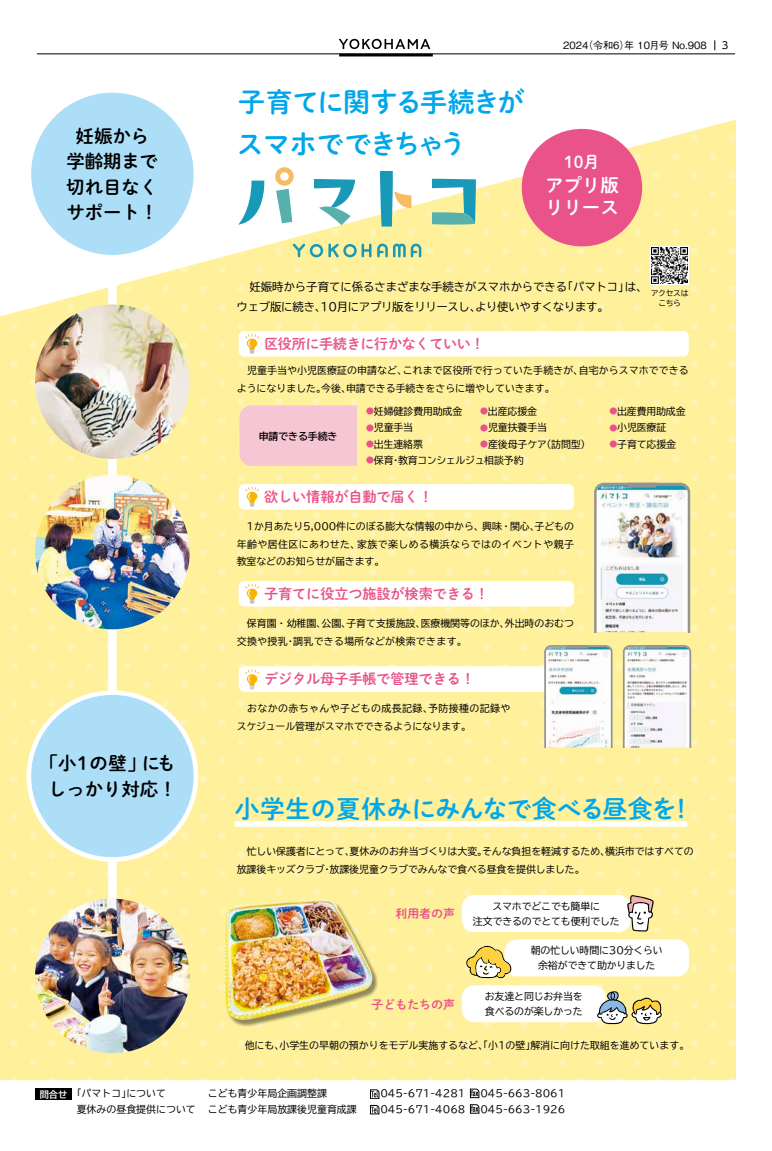
<style>
.page{position:relative;width:772px;height:1151px;background:#fff}
.page>*{position:absolute;margin:0;border:0;box-sizing:border-box;transform-origin:0 0}
.本文{font:26.9px "Shuei M Go Std B";letter-spacing:-.055em;color:#00a7ea}
.本文-2{font:24.8px "Shuei M Go Std B";letter-spacing:-.005em;color:#00a7ea}
.t1{font:18.4px "Shuei M Go Std B";color:#000}
.t2{font:18.4px "Shuei M Go Std B";color:#fff}
.t3{font:16.3px "Shuei M Go Std B";color:#fff}
.t4{font:14.2px "Shuei M Go Std B";letter-spacing:-.01em;color:#e9538a}
.t5{font:14.2px "Shuei M Go Std B";letter-spacing:-.03em;color:#e9538a}
.t6{font:12px "Shuei M Go Std B";letter-spacing:-.01em;color:#e9538a}
.本文-3{font:11.3px/20.6px "TBUD Go Std";letter-spacing:-.01em;color:#000}
.t7{font:500 10px "Gothic BBB Pr 6 N";color:#000}
.本文-4{font:9.9px/17.7px "TBUD Go Std";letter-spacing:-.005em;color:#000}
.本文-5{font:9.9px "TBUD Go Std";letter-spacing:.04em;color:#000}
.本文-6{font:9.9px "TBUD Go Std";letter-spacing:-.03em;color:#000}
.本文-7{font:700 9.9px "TBUD Go Std";letter-spacing:-.01em;color:#000}
.t8{font:9.9px "UD Shin M Go Pr 6 N";color:#000}
.本文-8{font:7.8px "TBUD Go Std";letter-spacing:-.045em;color:#000}
.s1{font-size:7.9px;color:#e9538a}
.s2{font-weight:700;font-size:9.2px;color:#fff}
</style>
<div class="page">
<div style="left:0;top:316px;width:734px;height:764px;background:#fff19b"></div>
<svg style="left:2px;top:38px;width:734px;height:278px"></svg>
<div style="left:239px;top:405px;width:118px;height:61px;background:#f7c6d4"></div>
<svg style="left:370px;top:1089px;width:9px;height:10px"></svg>
<svg style="left:469px;top:1089px;width:10px;height:9px"></svg>
<svg style="left:370px;top:1105px;width:9px;height:9px"></svg>
<svg style="left:469px;top:1104px;width:10px;height:10px"></svg>
<div style="left:35px;top:1089px;width:37px;height:11px;background:#000"></div>
<div style="left:521px;top:129px;width:120px;height:117px;background:#e9538a;border-radius:50%"></div>
<div style="left:108px;top:0;width:9px;height:1009px;background:#fff"></div>
<div style="left:29px;top:90px;width:167px;height:167px;background:#addef8;border-radius:50%"></div>
<div style="left:27px;top:88px;width:171px;height:172px;border:5px solid #fff;border-radius:50%"></div>
<div style="left:29px;top:693px;width:167px;height:166px;background:#addef8;border-radius:50%"></div>
<div style="left:27px;top:690px;width:171px;height:172px;border:5px solid #fff;border-radius:50%"></div>
<div style="left:234px;top:821px;width:452px;height:6px;background:#fff"></div>
<img style="left:593px;top:483px;width:96px;height:149px">
<img style="left:35px;top:475px;width:155px;height:154px;border-radius:77px">
<img style="left:35px;top:899px;width:155px;height:154px;border-radius:77px">
<div style="left:225px;top:901px;width:154px;height:126px;background:#000;opacity:.43"></div>
<img style="left:224px;top:899px;width:148px;height:124px">
<svg style="left:650px;top:246px;width:38px;height:39px"></svg>
<img style="left:651px;top:248px;width:36px;height:35px">
<div style="left:461px;top:985px;width:144px;height:37px;background:#fff;border-radius:12px"></div>
<div style="left:461px;top:895px;width:169px;height:37px;background:#fff;border-radius:12px"></div>
<div style="left:504px;top:940px;width:184px;height:36px;background:#fff;border-radius:12px"></div>
<svg style="left:626px;top:895px;width:27px;height:36px"></svg>
<svg style="left:466px;top:946px;width:45px;height:32px"></svg>
<svg style="left:596px;top:991px;width:65px;height:33px"></svg>
<div style="left:238px;top:331px;width:450px;height:26px;background:#fff;border-radius:6px"></div>
<svg style="left:245px;top:334px;width:14px;height:20px"></svg>
<div style="left:238px;top:484px;width:335px;height:26px;background:#fff;border-radius:6px"></div>
<svg style="left:245px;top:487px;width:14px;height:20px"></svg>
<div style="left:238px;top:581px;width:335px;height:25px;background:#fff;border-radius:6px"></div>
<svg style="left:245px;top:584px;width:14px;height:20px"></svg>
<div style="left:238px;top:666px;width:335px;height:26px;background:#fff;border-radius:6px"></div>
<svg style="left:245px;top:669px;width:14px;height:21px"></svg>
<svg style="left:544px;top:645px;width:68px;height:102px"></svg>
<svg style="left:622px;top:645px;width:68px;height:102px"></svg>
<svg style="left:377px;top:244px;width:44px;height:13px"></svg>
<svg style="left:292px;top:243px;width:79px;height:14px"></svg>
<svg style="left:238px;top:181px;width:26px;height:44px"></svg>
<svg style="left:275px;top:167px;width:18px;height:56px"></svg>
<svg style="left:379px;top:171px;width:32px;height:56px"></svg>
<svg style="left:314px;top:179px;width:41px;height:46px"></svg>
<svg style="left:431px;top:179px;width:44px;height:46px;background:#88c5b7"></svg>
<img style="left:35px;top:304px;width:155px;height:155px;border-radius:77px">
<svg style="left:338px;top:39px;width:92px;height:10px"></svg>
<hr style="left:339px;top:54px;width:93px;height:2px;background:#000">
<hr style="left:37px;top:54px;width:697px;height:1px;background:#000">
<p class="t1" style="left:76px;top:122px;width:75px">妊娠から</p>
<p class="t1" style="left:66px;top:147px;width:93px">学齢期まで</p>
<p class="t1" style="left:66px;top:173px;width:93px">切れ目なく</p>
<p class="t1" style="left:66px;top:198px;width:93px">サポート！</p>
<p class="t1" style="left:40px;top:750px;width:137px">「小1の壁」にも</p>
<p class="t1" style="left:48px;top:775px;width:130px">しっかり対応！</p>
<p class="本文" style="left:238px;top:82px;width:288px">子育てに関する手続きが</p>
<p class="本文" style="left:236px;top:124px;width:232px">スマホでできちゃう</p>
<p class="t7" style="left:563px;top:37px;width:145px">2024（令和6）年 10月号 No.908</p>
<p class="t8" style="left:721px;top:37px;width:8px">3</p>
<p class="t3" style="left:563px;top:150px;width:37px">10月</p>
<p class="t2" style="left:544px;top:172px;width:75px">アプリ版</p>
<p class="t2" style="left:544px;top:194px;width:75px">リリース</p>
<p class="本文-3" style="left:236px;top:276px;width:412px">　妊娠時から子育てに係るさまざまな手続きがスマホからできる「パマトコ」は、ウェブ版に続き、10月にアプリ版をリリースし、より使いやすくなります。</p>
<h3 class="t5" style="left:264px;top:333px;width:222px">区役所に手続きに行かなくていい！</h3>
<p class="本文-8" style="left:650px;top:287px;width:39px">アクセスは</p>
<p class="本文-8" style="left:658px;top:297px;width:24px">こちら</p>
<p class="本文-4" style="left:236px;top:361px;width:453px">　児童手当や小児医療証の申請など、これまで区役所で行っていた手続きが、自宅からスマホでできるようになりました。今後、申請できる手続きをさらに増やしていきます。</p>
<p class="本文-7" style="left:258px;top:428px;width:80px">申請できる手続き</p>
<p class="本文-4" style="left:366px;top:402px;width:98px"><span class="s1">●</span>妊婦健診費用助成金</p>
<p class="本文-4" style="left:480px;top:402px;width:58px"><span class="s1">●</span>出産応援金</p>
<p class="本文-4" style="left:609px;top:402px;width:78px"><span class="s1">●</span>出産費用助成金</p>
<p class="本文-4" style="left:366px;top:419px;width:49px"><span class="s1">●</span>児童手当</p>
<p class="本文-4" style="left:480px;top:419px;width:68px"><span class="s1">●</span>児童扶養手当</p>
<p class="本文-4" style="left:609px;top:419px;width:58px"><span class="s1">●</span>小児医療証</p>
<p class="本文-4" style="left:366px;top:435px;width:58px"><span class="s1">●</span>出生連絡票</p>
<p class="本文-4" style="left:480px;top:435px;width:112px"><span class="s1">●</span>産後母子ケア（訪問型）</p>
<p class="本文-4" style="left:609px;top:435px;width:68px"><span class="s1">●</span>子育て応援金</p>
<p class="本文-6" style="left:366px;top:452px;width:159px"><span class="s1">●</span>保育・教育コンシェルジュ相談予約</p>
<h3 class="t4" style="left:264px;top:486px;width:170px">欲しい情報が自動で届く！</h3>
<p class="本文-4" style="left:236px;top:517px;width:338px;text-align:justify">　1か月あたり5,000件にのぼる膨大な情報の中から、興味・関心、子どもの年齢や居住区にあわせた、家族で楽しめる横浜ならではのイベントや親子教室などのお知らせが届きます。</p>
<h3 class="t4" style="left:264px;top:583px;width:226px">子育てに役立つ施設が検索できる！</h3>
<p class="本文-4" style="left:236px;top:614px;width:338px">　保育園・幼稚園、公園、子育て支援施設、医療機関等のほか、外出時のおむつ交換や授乳・調乳できる場所などが検索できます。</p>
<h3 class="t4" style="left:264px;top:669px;width:212px">デジタル母子手帳で管理できる！</h3>
<p class="本文-5" style="left:236px;top:700px;width:275px">　おなかの赤ちゃんや子どもの成長記録、予防接種の記録や</p>
<p class="本文-4" style="left:236px;top:717px;width:236px">スケジュール管理がスマホでできるようになります。</p>
<p class="本文-2" style="left:234px;top:790px;width:460px">小学生の夏休みにみんなで食べる昼食を！</p>
<p class="本文-4" style="left:236px;top:842px;width:458px">　忙しい保護者にとって、夏休みのお弁当づくりは大変。そんな負担を軽減するため、横浜市ではすべての放課後キッズクラブ・放課後児童クラブでみんなで食べる昼食を提供しました。</p>
<p class="t6" style="left:395px;top:905px;width:61px">利用者の声</p>
<p class="本文-4" style="left:472px;top:898px;width:148px;line-height:14.9px;text-align:center">スマホでどこでも簡単に<br>注文できるのでとても便利でした</p>
<p class="本文-4" style="left:530px;top:943px;width:133px;line-height:14.9px;text-align:center">朝の忙しい時間に30分くらい余裕ができて助かりました</p>
<p class="t6" style="left:371px;top:996px;width:85px">子どもたちの声</p>
<p class="本文-4" style="left:484px;top:989px;width:99px;line-height:14.9px">お友達と同じお弁当を食べるのが楽しかった</p>
<p class="本文-4" style="left:234px;top:1036px;width:455px">　他にも、小学生の早朝の預かりをモデル実施するなど、「小1の壁」解消に向けた取組を進めています。</p>
<p class="本文-4" style="left:40px;top:1085px;width:128px"><span class="s2">問合せ</span>「パマトコ」について</p>
<p class="本文-4" style="left:208px;top:1085px;width:121px">こども青少年局企画調整課</p>
<p class="本文-4" style="left:380px;top:1085px;width:86px">045-671-4281</p>
<p class="本文-4" style="left:480px;top:1085px;width:86px">045-663-8061</p>
<p class="本文-4" style="left:77px;top:1100px;width:281px">夏休みの昼食提供について こども青少年局放課後児童育成課</p>
<p class="本文-4" style="left:380px;top:1100px;width:86px">045-671-4068</p>
<p class="本文-4" style="left:480px;top:1100px;width:86px">045-663-1926</p>
</div>
